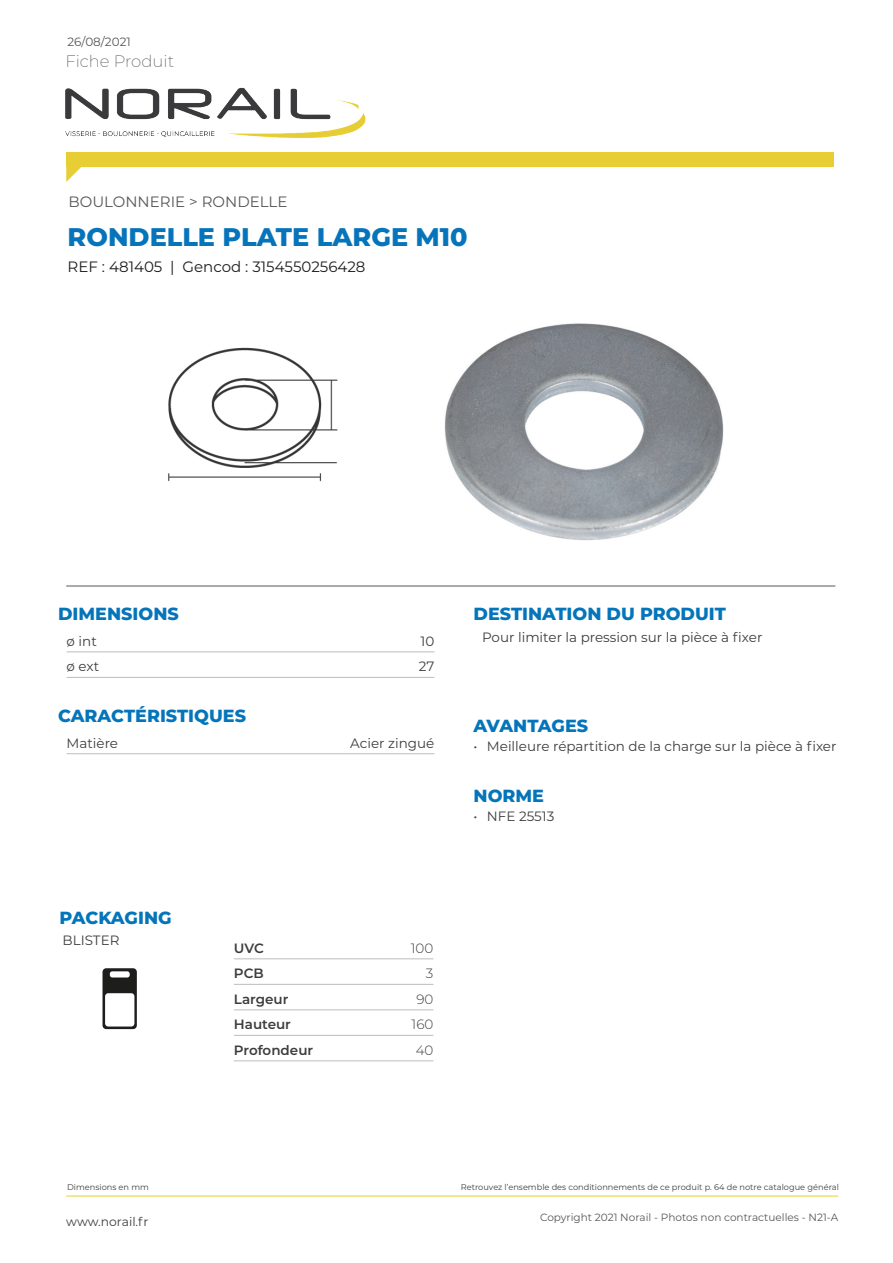
<style>
.page{position:relative;width:893px;height:1263px;background:#fff}
.page>*{position:absolute;margin:0;border:0;box-sizing:border-box;transform-origin:0 0}
.t1{font:800 25.5px "Montserrat";color:#0674ba}
.t2{font:800 17.55px "Montserrat";color:#0475ba}
.t3{font:800 17.55px "Montserrat";color:#0674ba}
.t4{font:200 16.5px "Montserrat";color:#575756}
.t5{font:15px "Montserrat";color:#1d1d1b}
.t6{font:15px "Montserrat";color:#575756}
.t7{font:13.5px "Montserrat";color:#3d3d3c}
.t8{font:600 13.5px "Montserrat";color:#3d3d3c}
.t9{font:300 13.5px "Montserrat";color:#3d3d3c}
.t10{font:12.3px "Montserrat";color:#3d3d3c}
.t11{font:12px "Montserrat";color:#575756}
.t12{font:10.5px "Montserrat";color:#575756}
.t13{font:8.25px "Montserrat";color:#3d3d3c}
</style>
<div class="page">
<div style="left:66px;top:152px;width:767px;height:15px;background:#e7ce35"></div>
<svg style="left:66px;top:167px;width:15px;height:15px"></svg>
<img style="left:65px;top:87px;width:301px;height:51px">
<hr style="left:66px;top:586px;width:769px;height:1px;background:#575756">
<hr style="left:66px;top:1196px;width:772px;height:1px;background:#e7ce35">
<hr style="left:67px;top:651px;width:367px;height:1px;background:#bdbdbc">
<hr style="left:67px;top:677px;width:367px;height:1px;background:#bdbdbc">
<hr style="left:67px;top:753px;width:367px;height:1px;background:#bdbdbc">
<hr style="left:234px;top:958px;width:199px;height:1px;background:#bdbdbc">
<hr style="left:234px;top:984px;width:199px;height:1px;background:#bdbdbc">
<hr style="left:234px;top:1009px;width:199px;height:1px;background:#bdbdbc">
<hr style="left:234px;top:1035px;width:199px;height:1px;background:#bdbdbc">
<hr style="left:234px;top:1060px;width:199px;height:1px;background:#bdbdbc">
<svg style="left:103px;top:968px;width:34px;height:61px"></svg>
<img style="left:445px;top:324px;width:279px;height:216px">
<img style="left:168px;top:347px;width:170px;height:135px">
<p class="t11" style="left:67px;top:33px;width:65px">26/08/2021</p>
<p class="t4" style="left:65px;top:50px;width:110px">Fiche Produit</p>
<p class="t6" style="left:68px;top:192px;width:221px">BOULONNERIE &gt; RONDELLE</p>
<p class="t1" style="left:68px;top:219px;width:402px">RONDELLE PLATE LARGE M10</p>
<p class="t5" style="left:68px;top:256px;width:299px">REF : 481405 | Gencod : 3154550256428</p>
<p class="t3" style="left:58px;top:601px;width:122px">DIMENSIONS</p>
<p class="t7" style="left:67px;top:632px;width:32px">ø int</p>
<p class="t7" style="left:421px;top:632px;width:15px">10</p>
<p class="t7" style="left:67px;top:657px;width:34px">ø ext</p>
<p class="t7" style="left:419px;top:657px;width:17px">27</p>
<p class="t2" style="left:58px;top:703px;width:189px">CARACTÉRISTIQUES</p>
<p class="t7" style="left:67px;top:734px;width:53px">Matière</p>
<p class="t7" style="left:350px;top:734px;width:86px">Acier zingué</p>
<p class="t2" style="left:60px;top:904px;width:114px">PACKAGING</p>
<p class="t7" style="left:63px;top:930px;width:58px">BLISTER</p>
<p class="t8" style="left:234px;top:938px;width:32px">UVC</p>
<p class="t9" style="left:411px;top:939px;width:24px">100</p>
<p class="t8" style="left:234px;top:964px;width:31px">PCB</p>
<p class="t9" style="left:426px;top:964px;width:9px">3</p>
<p class="t8" style="left:234px;top:989px;width:56px">Largeur</p>
<p class="t9" style="left:416px;top:990px;width:19px">90</p>
<p class="t8" style="left:234px;top:1015px;width:59px">Hauteur</p>
<p class="t9" style="left:412px;top:1015px;width:23px">160</p>
<p class="t8" style="left:234px;top:1040px;width:81px">Profondeur</p>
<p class="t9" style="left:416px;top:1041px;width:19px">40</p>
<p class="t2" style="left:474px;top:601px;width:254px">DESTINATION DU PRODUIT</p>
<p class="t7" style="left:482px;top:628px;width:282px">Pour limiter la pression sur la pièce à fixer</p>
<p class="t2" style="left:474px;top:712px;width:116px">AVANTAGES</p>
<p class="t7" style="left:474px;top:737px;width:364px">• Meilleure répartition de la charge sur la pièce à fixer</p>
<p class="t2" style="left:474px;top:783px;width:72px">NORME</p>
<p class="t7" style="left:474px;top:807px;width:82px">• NFE 25513</p>
<p class="t13" style="left:67px;top:1182px;width:83px">Dimensions en mm</p>
<p class="t13" style="left:461px;top:1182px;width:380px">Retrouvez l’ensemble des conditionnements de ce produit p. 64 de notre catalogue général</p>
<p class="t10" style="left:66px;top:1213px;width:84px">www.norail.fr</p>
<p class="t12" style="left:540px;top:1209px;width:300px">Copyright 2021 Norail - Photos non contractuelles - N21-A</p>
</div>
